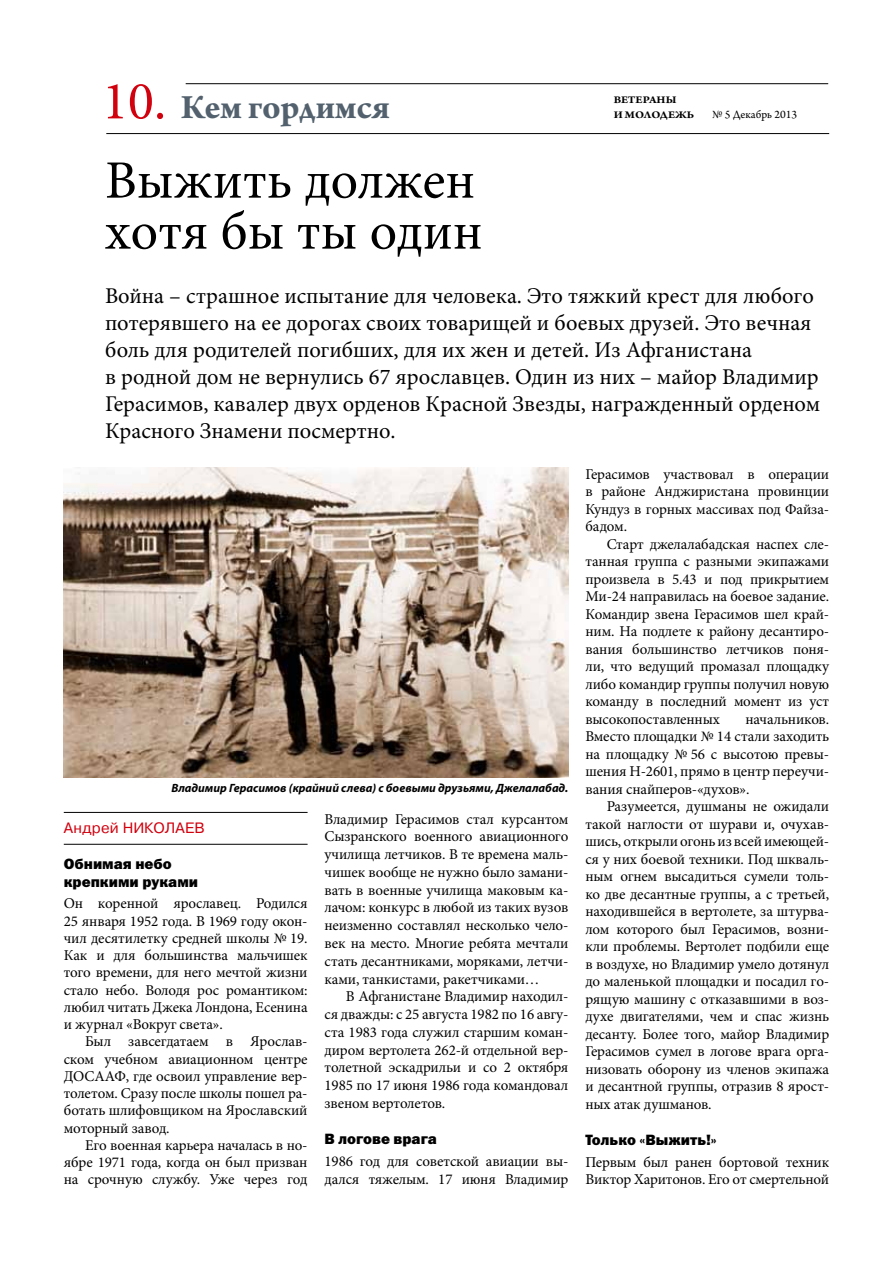
<style>
.page{position:relative;width:893px;height:1263px;background:#fff}
.page>*{position:absolute;margin:0;border:0;box-sizing:border-box;transform-origin:0 0}
.t1{font:54px/51px "Minion Pro";color:#000}
.t2{font:54px "Minion Pro";color:#d1010e}
.t3{font:700 36px "Arno Pro";letter-spacing:-.005em;color:#52616d}
.t4{font:22.5px/27px "Minion Pro";color:#000}
.t5{font:15px/17.5px "Minion Pro";letter-spacing:-.01em;color:#000;text-align:justify}
.t6{font:15px/18.1px "Franklin Gothic Heavy C";color:#000}
.t7{font:15px "Pragmatica";letter-spacing:.015em;color:#d1010e}
.t8{font:italic 700 12px "Myriad Pro";color:#000}
.t9{font:12px "Arno Pro";color:#000}
.t10{font:700 10.8px "Arno Pro";letter-spacing:-.005em;color:#000;scale:1.11 1}
</style>
<div class="page">
<hr style="left:106px;top:133px;width:723px;height:1px;background:#000">
<hr style="left:186px;top:83px;width:642px;height:1px;background:#000">
<hr style="left:64px;top:812px;width:244px;height:1px;background:#000">
<hr style="left:64px;top:844px;width:244px;height:1px;background:#000">
<img style="left:64px;top:468px;width:504px;height:309px">
<h1 class="t2" style="left:102px;top:65px;width:66px">10.</h1>
<h2 class="t3" style="left:181px;top:86px;width:210px">Кем гордимся</h2>
<h1 class="t1" style="left:105px;top:155px;width:379px">Выжить должен хотя бы ты один</h1>
<p class="t4" style="left:105px;top:283px;width:717px">Война – страшное испытание для человека. Это тяжкий крест для любого потерявшего на ее дорогах своих товарищей и боевых друзей. Это вечная боль для родителей погибших, для их жен и детей. Из Афганистана<br>в родной дом не вернулись 67 ярославцев. Один из них – майор Владимир Герасимов, кавалер двух орденов Красной Звезды, награжденный орденом Красного Знамени посмертно.</p>
<p class="t5" style="left:585px;top:465px;width:245px">Герасимов участвовал в операции в районе Анджиристана провинции Кундуз в горных массивах под Файза&shy;бадом.</p>
<p class="t5" style="left:585px;top:535px;width:245px;text-indent:21px">Старт джелалабадская наспех сле&shy;танная группа с разными экипажами произвела в 5.43 и под прикрытием Ми-24 направилась на боевое задание.<br>Командир звена Герасимов шел край&shy;ним. На подлете к району десантиро&shy;вания большинство летчиков поня&shy;ли, что ведущий промазал площадку либо командир группы получил новую команду в последний момент из уст высокопоставленных</p>
<p class="t10" style="left:614px;top:94px;width:58px">ВЕТЕРАНЫ</p>
<p class="t10" style="left:614px;top:109px;width:74px">И МОЛОДЕЖЬ</p>
<p class="t9" style="left:712px;top:108px;width:86px">№ 5 Декабрь 2013</p>
<p class="t5" style="left:585px;top:710px;width:245px;text-indent:160px">начальников.<br>Вместо площадки № 14 стали заходить на площадку № 56 с высотою превы&shy;шения Н-2601, прямо в центр переучи&shy;вания снайперов-«духов».</p>
<p class="t5" style="left:585px;top:798px;width:245px;text-indent:21px">Разумеется, душманы не ожидали такой наглости от шурави и, очухав&shy;шись, открыли огонь из всей имеющей&shy;ся у них боевой техники. Под шкваль&shy;ным огнем высадиться сумели толь&shy;ко две десантные группы, а с третьей, находившейся в вертолете, за штурва&shy;лом которого был Герасимов, возни&shy;кли проблемы. Вертолет подбили еще в воздухе, но Владимир умело дотянул до маленькой площадки и посадил го&shy;рящую машину с отказавшими в воз&shy;духе двигателями, чем и спас жизнь десанту. Более того, майор Владимир Герасимов сумел в логове врага орга&shy;низовать оборону из членов экипажа и десантной группы, отразив 8 ярост&shy;ных атак душманов.</p>
<p class="t6" style="left:585px;top:1130px;width:133px">Только «Выжить!»</p>
<p class="t5" style="left:585px;top:1153px;width:245px">Первым был ранен бортовой техник<br>Виктор Харитонов. Его от смертельной</p>
<p class="t8" style="left:171px;top:780px;width:399px">Владимир Герасимов (крайний слева) с боевыми друзьями, Джелалабад.</p>
<p class="t5" style="left:325px;top:810px;width:245px">Владимир Герасимов стал курсантом Сызранского военного авиационного училища летчиков. В те времена маль&shy;чишек вообще не нужно было замани&shy;вать в военные училища маковым ка&shy;лачом: конкурс в любой из таких вузов неизменно составлял несколько чело&shy;век на место. Многие ребята мечтали стать десантниками, моряками, летчи&shy;ками, танкистами, ракетчиками…</p>
<p class="t5" style="left:325px;top:988px;width:245px;text-indent:21px">В Афганистане Владимир находил&shy;ся дважды: с 25 августа 1982 по 16 авгу&shy;ста 1983 года служил старшим коман&shy;диром вертолета 262-й отдельной вер&shy;толетной эскадрильи и со 2 октября 1985 по 17 июня 1986 года командовал звеном вертолетов.</p>
<p class="t6" style="left:325px;top:1130px;width:114px">В логове врага</p>
<p class="t5" style="left:325px;top:1153px;width:245px">1986 год для советской авиации вы&shy;дался тяжелым. 17 июня Владимир</p>
<p class="t7" style="left:64px;top:819px;width:143px">Андрей НИКОЛАЕВ</p>
<p class="t6" style="left:64px;top:854px;width:136px">Обнимая небо крепкими руками</p>
<p class="t5" style="left:64px;top:895px;width:245px">Он коренной ярославец. Родился 25 января 1952 года. В 1969 году окон&shy;чил десятилетку средней школы № 19.<br>Как и для большинства мальчишек того времени, для него мечтой жизни стало небо. Володя рос романтиком: любил читать Джека Лондона, Есенина и журнал «Вокруг света».</p>
<p class="t5" style="left:64px;top:1033px;width:245px;text-indent:21px">Был завсегдатаем в Ярослав&shy;ском учебном авиационном центре ДОСААФ, где освоил управление вер&shy;толетом. Сразу после школы пошел ра&shy;ботать шлифовщиком на Ярославский моторный завод.</p>
<p class="t5" style="left:64px;top:1136px;width:245px;text-indent:21px">Его военная карьера началась в но&shy;ябре 1971 года, когда он был призван на срочную службу. Уже через год</p>
</div>
